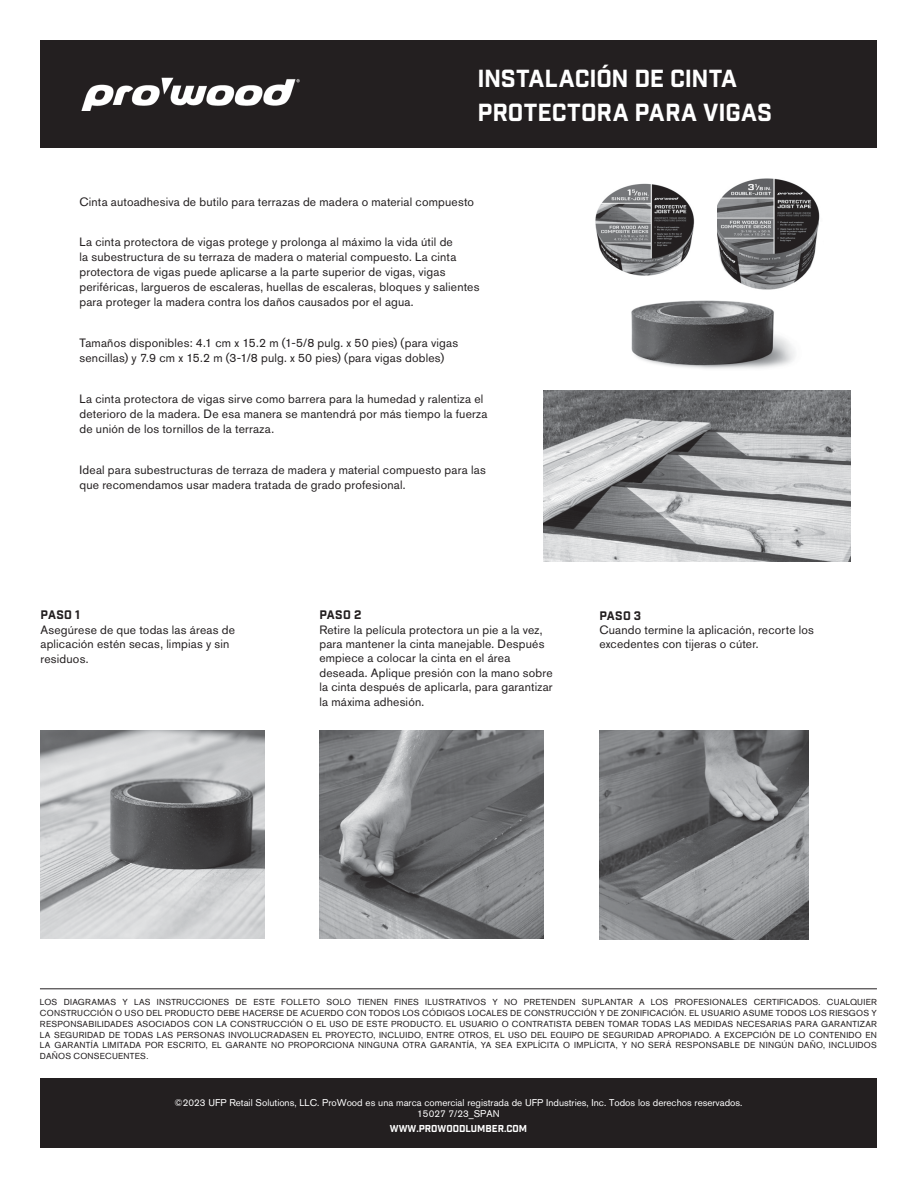
<style>
.page{position:relative;width:918px;height:1188px;background:#fff}
.page>*{position:absolute;margin:0;border:0;box-sizing:border-box;transform-origin:0 0}
.t1{font:24px "Industry Inc Base";color:#fff}
.t2{font:12px/15px "Akzidenz Grotesk Std";letter-spacing:.015em;color:#231f20}
.t3{font:12px "Industry Inc Base";letter-spacing:.02em;color:#231f20}
.Caption_Body{font:9.75px/11.2px "Akzidenz Grotesk Std";color:#fff;text-align:center}
.Caption_Body-2{font:9.75px "Industry Inc Base";color:#fff}
.Body{font:8.7px "Akzidenz Grotesk Std";letter-spacing:.03em;color:#231f20}
</style>
<div class="page">
<div style="left:40px;top:40px;width:838px;height:108px;background:#231f20"></div>
<img style="left:81px;top:78px;width:219px;height:32px">
<div style="left:40px;top:1079px;width:837px;height:69px;background:#231f20"></div>
<hr style="left:40px;top:988px;width:837px;height:1px;background:#231f20">
<img style="left:631px;top:300px;width:164px;height:69px">
<img style="left:599px;top:730px;width:209px;height:210px">
<img style="left:320px;top:730px;width:224px;height:209px">
<img style="left:40px;top:730px;width:224px;height:209px">
<img style="left:717px;top:178px;width:103px;height:112px">
<img style="left:595px;top:183px;width:100px;height:93px">
<img style="left:544px;top:391px;width:306px;height:171px">
<p class="t1" style="left:477px;top:64px;width:261px">INSTALACIÓN DE CINTA</p>
<p class="t1" style="left:477px;top:98px;width:296px">PROTECTORA PARA VIGAS</p>
<p class="t2" style="left:80px;top:194px;width:396px">Cinta autoadhesiva de butilo para terrazas de madera o material compuesto</p>
<p class="t2" style="left:80px;top:235px;width:402px">La cinta protectora de vigas protege y prolonga al máximo la vida útil de<br>la subestructura de su terraza de madera o material compuesto. La cinta protectora de vigas puede aplicarse a la parte superior de vigas, vigas periféricas, largueros de escaleras, huellas de escaleras, bloques y salientes para proteger la madera contra los daños causados por el agua.</p>
<p class="t2" style="left:80px;top:335px;width:380px">Tamaños disponibles: 4.1 cm x 15.2 m (1-5/8 pulg. x 50 pies) (para vigas sencillas) y 7.9 cm x 15.2 m (3-1/8 pulg. x 50 pies) (para vigas dobles)</p>
<p class="t2" style="left:80px;top:391px;width:410px">La cinta protectora de vigas sirve como barrera para la humedad y ralentiza el deterioro de la madera. De esa manera se mantendrá por más tiempo la fuerza de unión de los tornillos de la terraza.</p>
<p class="t2" style="left:80px;top:462px;width:408px">Ideal para subestructuras de terraza de madera y material compuesto para las que recomendamos usar madera tratada de grado profesional.</p>
<p class="t3" style="left:40px;top:608px;width:41px">PASO 1</p>
<p class="t2" style="left:40px;top:622px;width:196px">Asegúrese de que todas las áreas de</p>
<p class="t2" style="left:40px;top:636px;width:190px">aplicación estén secas, limpias y sin</p>
<p class="t2" style="left:40px;top:651px;width:50px">residuos.</p>
<p class="t3" style="left:319px;top:608px;width:43px">PASO 2</p>
<p class="t2" style="left:319px;top:622px;width:225px">Retire la película protectora un pie a la vez,</p>
<p class="t2" style="left:319px;top:636px;width:227px">para mantener la cinta manejable. Después</p>
<p class="t2" style="left:319px;top:651px;width:192px">empiece a colocar la cinta en el área</p>
<p class="t2" style="left:319px;top:665px;width:235px">deseada. Aplique presión con la mano sobre</p>
<p class="t2" style="left:319px;top:679px;width:235px">la cinta después de aplicarla, para garantizar</p>
<p class="t2" style="left:319px;top:694px;width:106px">la máxima adhesión.</p>
<p class="t3" style="left:599px;top:608px;width:43px">PASO 3</p>
<p class="t2" style="left:599px;top:622px;width:216px">Cuando termine la aplicación, recorte los</p>
<p class="t2" style="left:599px;top:637px;width:161px">excedentes con tijeras o cúter.</p>
<p class="Body" style="left:40px;top:997px;width:839px">LOS DIAGRAMAS Y LAS INSTRUCCIONES DE ESTE FOLLETO SOLO TIENEN FINES ILUSTRATIVOS Y NO PRETENDEN SUPLANTAR A LOS PROFESIONALES CERTIFICADOS. CUALQUIER</p>
<p class="Body" style="left:40px;top:1008px;width:838px">CONSTRUCCIÓN O USO DEL PRODUCTO DEBE HACERSE DE ACUERDO CON TODOS LOS CÓDIGOS LOCALES DE CONSTRUCCIÓN Y DE ZONIFICACIÓN. EL USUARIO ASUME TODOS LOS RIESGOS Y</p>
<p class="Body" style="left:40px;top:1019px;width:839px">RESPONSABILIDADES ASOCIADOS CON LA CONSTRUCCIÓN O EL USO DE ESTE PRODUCTO. EL USUARIO O CONTRATISTA DEBEN TOMAR TODAS LAS MEDIDAS NECESARIAS PARA GARANTIZAR</p>
<p class="Body" style="left:40px;top:1029px;width:839px">LA SEGURIDAD DE TODAS LAS PERSONAS INVOLUCRADASEN EL PROYECTO, INCLUIDO, ENTRE OTROS, EL USO DEL EQUIPO DE SEGURIDAD APROPIADO. A EXCEPCIÓN DE LO CONTENIDO EN</p>
<p class="Body" style="left:40px;top:1040px;width:838px">LA GARANTÍA LIMITADA POR ESCRITO, EL GARANTE NO PROPORCIONA NINGUNA OTRA GARANTÍA, YA SEA EXPLÍCITA O IMPLÍCITA, Y NO SERÁ RESPONSABLE DE NINGÚN DAÑO, INCLUIDOS</p>
<p class="Body" style="left:40px;top:1051px;width:110px">DAÑOS CONSECUENTES.</p>
<p class="Caption_Body" style="left:175px;top:1097px;width:569px">©2023 UFP Retail Solutions, LLC. ProWood es una marca comercial registrada de UFP Industries, Inc. Todos los derechos reservados.<br>15027 7/23_SPAN</p>
<p class="Caption_Body-2" style="left:390px;top:1123px;width:139px">WWW.PROWOODLUMBER.COM</p>
</div>
